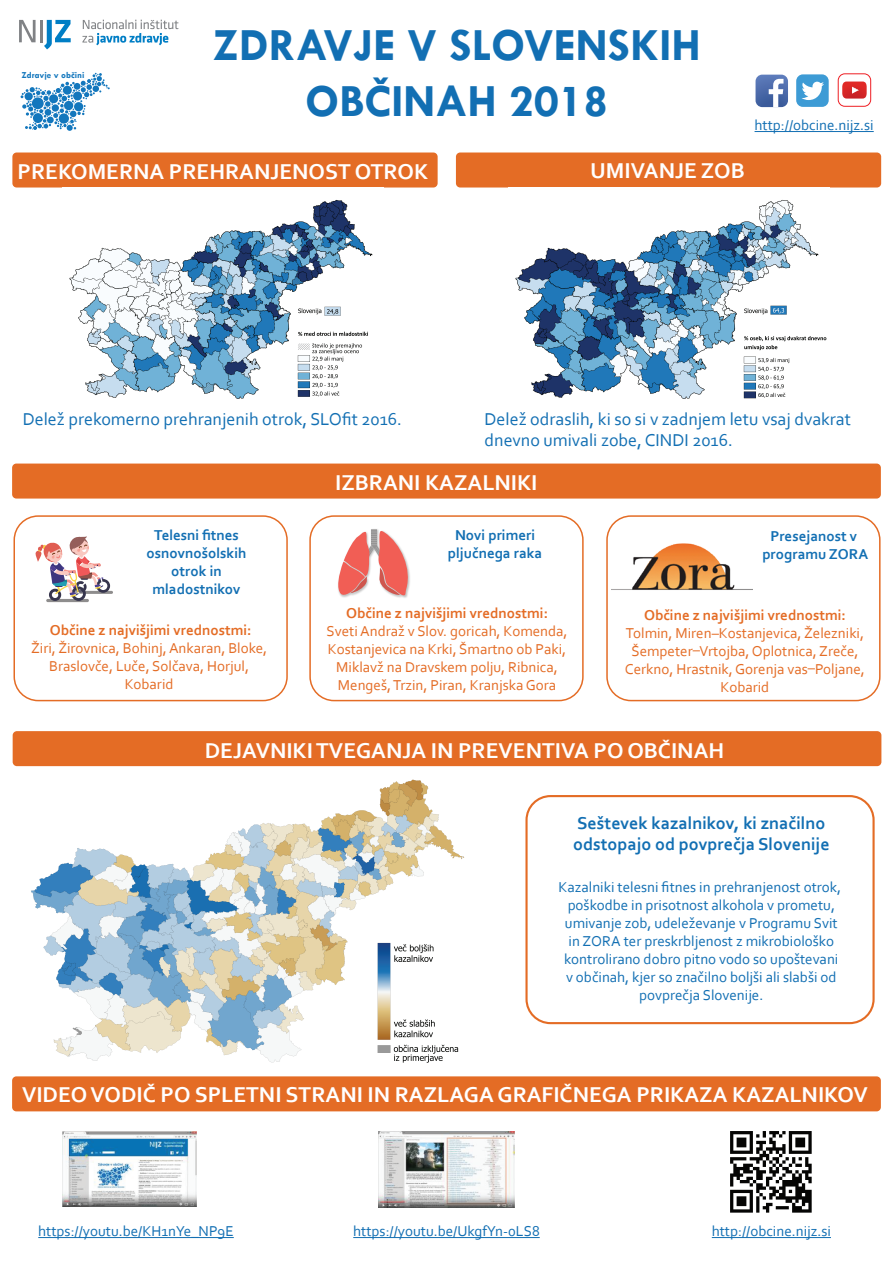
<style>
.page{position:relative;width:893px;height:1263px;background:#fff}
.page>*{position:absolute;margin:0;border:0;box-sizing:border-box;transform-origin:0 0}
.t1{font:700 46.5px/55.8px "Tw Cen";color:#126fb3;text-align:center}
.t2{font:700 22.5px "Corbel";color:#fff}
.t3{font:18px/21.6px "Corbel";color:#126fb3}
.t4{font:700 18px/21.6px "Corbel";color:#126fb3}
.t5{font:15px/18px "Corbel";color:#126fb3;text-align:center}
.t6{font:15px/18px "Corbel";color:#e46c25;text-align:center}
.t7{font:700 15px/18px "Corbel";color:#126fb3;text-align:center}
.t8{font:700 15px "Corbel";color:#e46c25}
.t9{font:700 9.3px "Tw Cen";color:#1377bd}
</style>
<div class="page">
<img style="left:21px;top:766px;width:459px;height:297px">
<div style="left:456px;top:152px;width:425px;height:35px;background:#e46c25;border-radius:4px"></div>
<div style="left:12px;top:152px;width:426px;height:35px;background:#e46c25;border-radius:4px"></div>
<img style="left:69px;top:200px;width:304px;height:199px">
<img style="left:515px;top:200px;width:312px;height:199px">
<div style="left:12px;top:463px;width:869px;height:35px;background:#e46c25;border-radius:4px"></div>
<svg style="left:19px;top:20px;width:17px;height:22px"></svg>
<hr style="left:40px;top:20px;width:3px;height:22px;background:#808285">
<svg style="left:44px;top:20px;width:27px;height:29px"></svg>
<svg style="left:82px;top:20px;width:96px;height:25px"></svg>
<svg style="left:21px;top:73px;width:89px;height:58px"></svg>
<div style="left:838px;top:74px;width:33px;height:32px;border:1px solid #ee1d23;border-radius:7px"></div>
<svg style="left:842px;top:82px;width:25px;height:17px"></svg>
<svg style="left:755px;top:75px;width:33px;height:32px"></svg>
<div style="left:796px;top:74px;width:33px;height:33px;background:#3d9bd5;border-radius:7px"></div>
<svg style="left:801px;top:82px;width:23px;height:18px"></svg>
<hr style="left:755px;top:131px;width:119px;height:1px;background:#126fb3">
<div style="left:12px;top:1076px;width:869px;height:35px;background:#e46c25;border-radius:4px"></div>
<img style="left:62px;top:1131px;width:134px;height:76px">
<img style="left:379px;top:1132px;width:135px;height:76px">
<hr style="left:38px;top:1237px;width:196px;height:1px;background:#126fb3">
<hr style="left:353px;top:1237px;width:187px;height:1px;background:#126fb3">
<hr style="left:712px;top:1237px;width:119px;height:1px;background:#126fb3">
<div style="left:525px;top:795px;width:350px;height:229px;border:2px solid #e46c25;border-radius:24px"></div>
<div style="left:14px;top:515px;width:274px;height:186px;border:2px solid #e46c25;border-radius:24px"></div>
<div style="left:309px;top:515px;width:275px;height:186px;border:2px solid #e46c25;border-radius:24px"></div>
<div style="left:606px;top:515px;width:275px;height:186px;border:2px solid #e46c25;border-radius:24px"></div>
<div style="left:13px;top:731px;width:868px;height:35px;background:#e46c25;border-radius:4px"></div>
<svg style="left:730px;top:1131px;width:82px;height:81px"></svg>
<hr style="left:72px;top:591px;width:41px;height:3px;background:#3a3737;border-radius:2px">
<hr style="left:46px;top:599px;width:43px;height:3px;background:#3a3737;border-radius:2px">
<svg style="left:35px;top:536px;width:75px;height:65px"></svg>
<svg style="left:338px;top:529px;width:72px;height:69px"></svg>
<img style="left:611px;top:543px;width:142px;height:47px">
<p class="t9" style="left:21px;top:70px;width:65px">Zdravje v občini</p>
<h1 class="t1" style="left:212px;top:16px;width:491px">ZDRAVJE V SLOVENSKIH<br>OBČINAH 2018</h1>
<h2 class="t2" style="left:18px;top:157px;width:412px">PREKOMERNA PREHRANJENOST OTROK</h2>
<h2 class="t2" style="left:590px;top:157px;width:156px">UMIVANJE ZOB</h2>
<p class="t5" style="left:755px;top:116px;width:121px">http://obcine.nijz.si</p>
<p class="t3" style="left:23px;top:407px;width:381px">Delež prekomerno prehranjenih otrok, SLOfit 2016.</p>
<p class="t3" style="left:485px;top:407px;width:368px">Delež odraslih, ki so si v zadnjem letu vsaj dvakrat dnevno umivali zobe, CINDI 2016.</p>
<h2 class="t2" style="left:335px;top:469px;width:204px">IZBRANI KAZALNIKI</h2>
<p class="t7" style="left:147px;top:526px;width:101px">Telesni fitnes osnovnošolskih otrok in mladostnikov</p>
<p class="t7" style="left:448px;top:526px;width:96px">Novi primeri pljučnega raka</p>
<p class="t7" style="left:762px;top:527px;width:107px">Presejanost v programu ZORA</p>
<p class="t8" style="left:346px;top:604px;width:203px">Občine z najvišjimi vrednostmi:</p>
<p class="t6" style="left:327px;top:622px;width:242px">Sveti Andraž v Slov. goricah, Komenda, Kostanjevica na Krki, Šmartno ob Paki, Miklavž na Dravskem polju, Ribnica, Mengeš, Trzin, Piran, Kranjska Gora</p>
<p class="t8" style="left:644px;top:605px;width:203px">Občine z najvišjimi vrednostmi:</p>
<p class="t6" style="left:625px;top:623px;width:241px">Tolmin, Miren–Kostanjevica, Železniki,<br>Šempeter–Vrtojba, Oplotnica, Zreče,<br>Cerkno, Hrastnik, Gorenja vas–Poljane,<br>Kobarid</p>
<p class="t8" style="left:50px;top:621px;width:203px">Občine z najvišjimi vrednostmi:</p>
<p class="t6" style="left:31px;top:639px;width:238px">Žiri, Žirovnica, Bohinj, Ankaran, Bloke,<br>Braslovče, Luče, Solčava, Horjul,<br>Kobarid</p>
<h2 class="t2" style="left:205px;top:737px;width:521px">DEJAVNIKI TVEGANJA IN PREVENTIVA PO OBČINAH</h2>
<p class="t4" style="left:573px;top:811px;width:258px">Seštevek kazalnikov, ki značilno odstopajo od povprečja Slovenije</p>
<p class="t5" style="left:558px;top:877px;width:284px">Kazalniki telesni fitnes in prehranjenost otrok, poškodbe in prisotnost alkohola v prometu, umivanje zob, udeleževanje v Programu Svit in ZORA ter preskrbljenost z mikrobiološko kontrolirano dobro pitno vodo so upoštevani v občinah, kjer so značilno boljši ali slabši od povprečja Slovenije.</p>
<h2 class="t2" style="left:22px;top:1081px;width:847px">VIDEO VODIČ PO SPLETNI STRANI IN RAZLAGA GRAFIČNEGA PRIKAZA KAZALNIKOV</h2>
<p class="t5" style="left:38px;top:1222px;width:197px">https://youtu.be/KH1nYe_NP9E</p>
<p class="t5" style="left:353px;top:1222px;width:188px">https://youtu.be/UkgfYn-0LS8</p>
<p class="t5" style="left:712px;top:1222px;width:121px">http://obcine.nijz.si</p>
</div>
